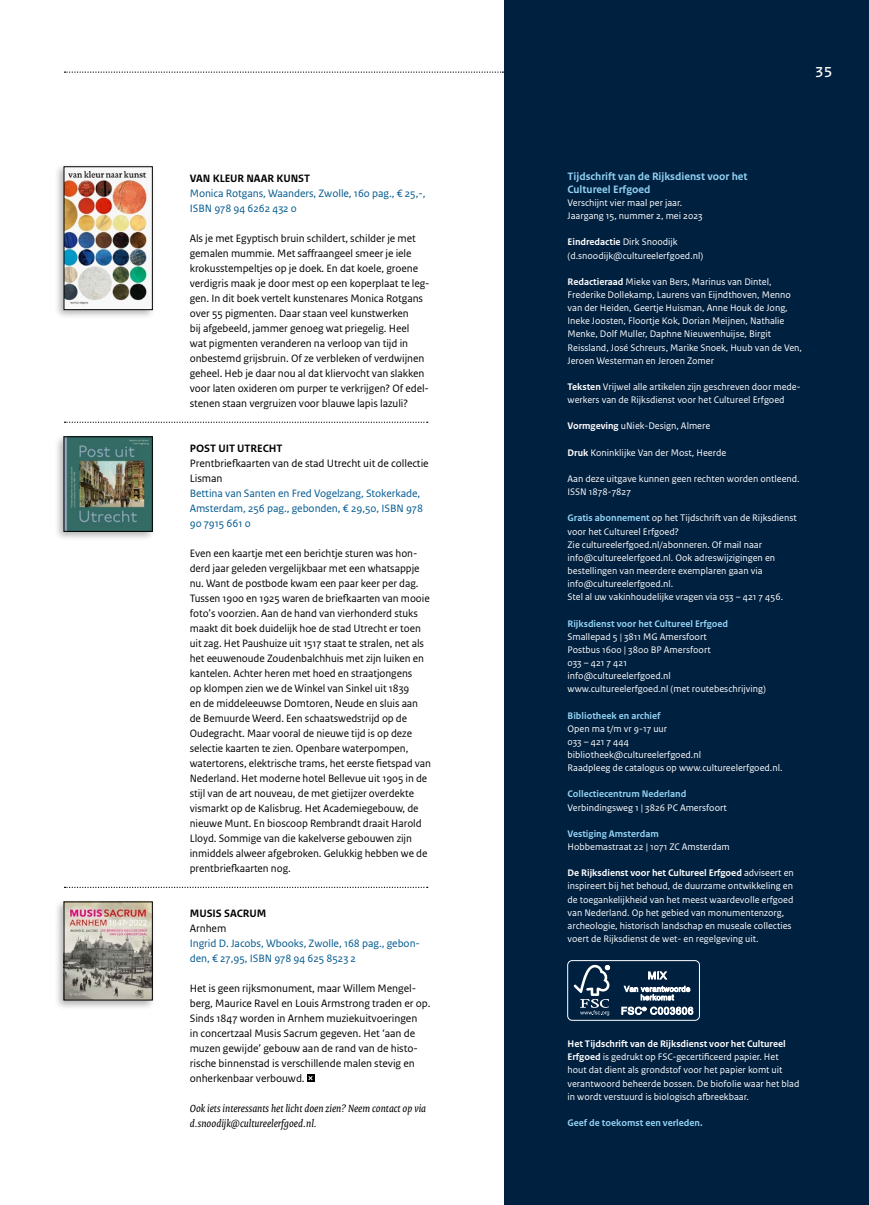
<style>
.page{position:relative;width:869px;height:1205px;background:#fff}
.page>*{position:absolute;margin:0;border:0;box-sizing:border-box;transform-origin:0 0}
.t1{font:20px "Rijksoverheid Sans Text";color:#fff}
._06_RO_broodtekst_sa{font:11.25px/15px "Rijksoverheid Sans Text";letter-spacing:-.005em;color:#000}
._15_Publicatie_extra{font:11.25px/15px "Rijksoverheid Sans Text";letter-spacing:-.005em;color:#00588e}
._13_RO_afsluiting{font:italic 11.25px/15px "Rijksoverheid Serif";letter-spacing:.01em;color:#000}
._06_RO_broodtekst_se{font:700 11.25px "Rijksoverheid Sans Text";color:#92d2f4}
._15_publicatie_titel{font:700 11.25px "Rijksoverheid Sans Text";color:#000}
._06_RO_broodtekst_se-2{font:10px/13.1px "Rijksoverheid Sans Text";color:#fff}
._06_RO_broodtekst_se-3{font:700 10px "Rijksoverheid Sans Text";color:#92d2f4}
._06_RO_broodtekst_se-4{font:700 10px "Rijksoverheid Sans Text";color:#fff}
.s1{font-weight:400}
.s2{font-weight:700}
.s3{font-weight:700;color:#92d2f4}
</style>
<div class="page">
<div style="left:504px;top:0;width:364px;height:1205px;background:#00203f"></div>
<svg style="left:64px;top:71px;width:439px;height:2px"></svg>
<div style="left:567px;top:960px;width:132px;height:61px;border:1px solid #fff;border-radius:4px"></div>
<svg style="left:573px;top:965px;width:36px;height:50px"></svg>
<svg style="left:648px;top:971px;width:18px;height:9px"></svg>
<svg style="left:623px;top:986px;width:67px;height:14px"></svg>
<svg style="left:621px;top:1006px;width:72px;height:9px"></svg>
<svg style="left:64px;top:422px;width:363px;height:1px"></svg>
<svg style="left:64px;top:887px;width:363px;height:1px"></svg>
<div style="left:53px;top:163px;width:103px;height:157px;background:#000;opacity:.3"></div>
<img style="left:66px;top:169px;width:84px;height:139px">
<div style="left:53px;top:433px;width:103px;height:109px;background:#000;opacity:.3"></div>
<img style="left:66px;top:439px;width:84px;height:90px">
<div style="left:53px;top:898px;width:103px;height:112px;background:#000;opacity:.3"></div>
<img style="left:66px;top:904px;width:84px;height:94px">
<div style="left:307px;top:1074px;width:7px;height:8px;background:#000"></div>
<svg style="left:308px;top:1076px;width:5px;height:5px"></svg>
<p class="_15_publicatie_titel" style="left:190px;top:172px;width:122px">VAN KLEUR NAAR KUNST</p>
<p class="_15_Publicatie_extra" style="left:190px;top:186px;width:237px">Monica Rotgans, Waanders, Zwolle, 160 pag., € 25,-,<br>ISBN 978 94 6262 432 0</p>
<p class="_06_RO_broodtekst_sa" style="left:190px;top:231px;width:241px">Als je met Egyptisch bruin schildert, schilder je met gemalen mummie. Met saffraangeel smeer je iele krokusstempeltjes op je doek. En dat koele, groene verdigris maak je door mest op een koperplaat te leg&shy;gen. In dit boek vertelt kunstenares Monica Rotgans over 55 pigmenten. Daar staan veel kunstwerken<br>bij afgebeeld, jammer genoeg wat priegelig. Heel<br>wat pigmenten veranderen na verloop van tijd in onbestemd grijsbruin. Of ze verbleken of verdwijnen geheel. Heb je daar nou al dat kliervocht van slakken voor laten oxideren om purper te verkrijgen? Of edel&shy;stenen staan vergruizen voor blauwe lapis lazuli?</p>
<p class="_15_publicatie_titel" style="left:190px;top:442px;width:94px">POST UIT UTRECHT</p>
<p class="_06_RO_broodtekst_sa" style="left:190px;top:456px;width:240px">Prentbriefkaarten van de stad Utrecht uit de collectie<br>Lisman</p>
<p class="_15_Publicatie_extra" style="left:190px;top:486px;width:235px">Bettina van Santen en Fred Vogelzang, Stokerkade,<br>Amsterdam, 256 pag., gebonden, € 29,50, ISBN 978<br>90 7915 661 0</p>
<p class="_06_RO_broodtekst_sa" style="left:190px;top:546px;width:242px">Even een kaartje met een berichtje sturen was hon&shy;derd jaar geleden vergelijkbaar met een whatsappje nu. Want de postbode kwam een paar keer per dag.<br>Tussen 1900 en 1925 waren de briefkaarten van mooie foto’s voorzien. Aan de hand van vierhonderd stuks maakt dit boek duidelijk hoe de stad Utrecht er toen uit zag. Het Paushuize uit 1517 staat te stralen, net als het eeuwenoude Zoudenbalchhuis met zijn luiken en kantelen. Achter heren met hoed en straatjongens<br>op klompen zien we de Winkel van Sinkel uit 1839<br>en de middeleeuwse Domtoren, Neude en sluis aan de Bemuurde Weerd. Een schaatswedstrijd op de Oudegracht. Maar vooral de nieuwe tijd is op deze selectie kaarten te zien. Openbare waterpompen, watertorens, elektrische trams, het eerste fietspad van Nederland. Het moderne hotel Bellevue uit 1905 in de stijl van de art nouveau, de met gietijzer overdekte vismarkt op de Kalisbrug. Het Academiegebouw, de nieuwe Munt. En bioscoop Rembrandt draait Harold Lloyd. Sommige van die kakelverse gebouwen zijn inmiddels alweer afgebroken. Gelukkig hebben we de prentbriefkaarten nog.</p>
<p class="_15_publicatie_titel" style="left:190px;top:907px;width:78px">MUSIS SACRUM</p>
<p class="_06_RO_broodtekst_sa" style="left:190px;top:921px;width:38px">Arnhem</p>
<p class="_15_Publicatie_extra" style="left:190px;top:936px;width:232px">Ingrid D. Jacobs, Wbooks, Zwolle, 168 pag., gebon&shy;den, € 27,95, ISBN 978 94 625 8523 2</p>
<p class="_06_RO_broodtekst_sa" style="left:190px;top:981px;width:242px">Het is geen rijksmonument, maar Willem Mengel&shy;berg, Maurice Ravel en Louis Armstrong traden er op.<br>Sinds 1847 worden in Arnhem muziekuitvoeringen<br>in concertzaal Musis Sacrum gegeven. Het ‘aan de muzen gewijde’ gebouw aan de rand van de histo&shy;rische binnenstad is verschillende malen stevig en onherkenbaar verbouwd.</p>
<p class="_13_RO_afsluiting" style="left:190px;top:1100px;width:238px">Ook iets interessants het licht doen zien? Neem contact op via d.snoodijk@cultureelerfgoed.nl.</p>
<h1 class="t1" style="left:814px;top:59px;width:19px">35</h1>
<p class="_06_RO_broodtekst_se" style="left:567px;top:170px;width:181px">Tijdschrift van de Rijksdienst voor het</p>
<p class="_06_RO_broodtekst_se" style="left:567px;top:183px;width:84px">Cultureel Erfgoed</p>
<p class="_06_RO_broodtekst_se-2" style="left:567px;top:196px;width:116px">Verschijnt vier maal per jaar.</p>
<p class="_06_RO_broodtekst_se-2" style="left:567px;top:209px;width:137px">Jaargang 15, nummer 2, mei 2023</p>
<p class="_06_RO_broodtekst_se-4" style="left:567px;top:236px;width:112px">Eindredactie <span class="s1">Dirk Snoodijk</span></p>
<p class="_06_RO_broodtekst_se-2" style="left:567px;top:249px;width:137px">(d.snoodijk@cultureelerfgoed.nl)</p>
<p class="_06_RO_broodtekst_se-2" style="left:567px;top:275px;width:236px"><span class="s2">Redactieraad</span> Mieke van Bers, Marinus van Dintel, Frederike Dollekamp, Laurens van Eijndthoven, Menno van der Heiden, Geertje Huisman, Anne Houk de Jong, Ineke Joosten, Floortje Kok, Dorian Meijnen, Nathalie Menke, Dolf Muller, Daphne Nieuwenhuijse, Birgit Reissland, José Schreurs, Marike Snoek, Huub van de Ven, Jeroen Westerman en Jeroen Zomer</p>
<p class="_06_RO_broodtekst_se-2" style="left:567px;top:380px;width:234px"><span class="s2">Teksten</span> Vrijwel alle artikelen zijn geschreven door mede&shy;werkers van de Rijksdienst voor het Cultureel Erfgoed</p>
<p class="_06_RO_broodtekst_se-2" style="left:567px;top:420px;width:144px"><span class="s2">Vormgeving</span> uNiek-Design, Almere</p>
<p class="_06_RO_broodtekst_se-2" style="left:567px;top:446px;width:160px"><span class="s2">Druk</span> Koninklijke Van der Most, Heerde</p>
<p class="_06_RO_broodtekst_se-2" style="left:567px;top:472px;width:233px">Aan deze uitgave kunnen geen rechten worden ontleend.</p>
<p class="_06_RO_broodtekst_se-2" style="left:567px;top:485px;width:65px">ISSN 1878-7827</p>
<p class="_06_RO_broodtekst_se-2" style="left:567px;top:512px;width:231px"><span class="s3">Gratis abonnement</span> op het Tijdschrift van de Rijksdienst voor het Cultureel Erfgoed?</p>
<p class="_06_RO_broodtekst_se-2" style="left:567px;top:538px;width:209px">Zie cultureelerfgoed.nl/abonneren. Of mail naar info@cultureelerfgoed.nl. Ook adreswijzigingen en bestellingen van meerdere exemplaren gaan via info@cultureelerfgoed.nl.</p>
<p class="_06_RO_broodtekst_se-2" style="left:567px;top:590px;width:217px">Stel al uw vakinhoudelijke vragen via 033 – 421 7 456.</p>
<p class="_06_RO_broodtekst_se-3" style="left:567px;top:617px;width:162px">Rijksdienst voor het Cultureel Erfgoed</p>
<p class="_06_RO_broodtekst_se-2" style="left:567px;top:630px;width:141px">Smallepad 5 | 3811 MG Amersfoort</p>
<p class="_06_RO_broodtekst_se-2" style="left:567px;top:643px;width:145px">Postbus 1600 | 3800 BP Amersfoort</p>
<p class="_06_RO_broodtekst_se-2" style="left:567px;top:656px;width:61px">033 – 421 7 421</p>
<p class="_06_RO_broodtekst_se-2" style="left:567px;top:669px;width:105px">info@cultureelerfgoed.nl</p>
<p class="_06_RO_broodtekst_se-2" style="left:567px;top:682px;width:200px">www.cultureelerfgoed.nl (met routebeschrijving)</p>
<p class="_06_RO_broodtekst_se-3" style="left:567px;top:709px;width:94px">Bibliotheek en archief</p>
<p class="_06_RO_broodtekst_se-2" style="left:567px;top:722px;width:101px">Open ma t/m vr 9-17 uur</p>
<p class="_06_RO_broodtekst_se-2" style="left:567px;top:735px;width:63px">033 – 421 7 444</p>
<p class="_06_RO_broodtekst_se-2" style="left:567px;top:748px;width:135px">bibliotheek@cultureelerfgoed.nl</p>
<p class="_06_RO_broodtekst_se-2" style="left:567px;top:761px;width:216px">Raadpleeg de catalogus op www.cultureelerfgoed.nl.</p>
<p class="_06_RO_broodtekst_se-3" style="left:567px;top:788px;width:120px">Collectiecentrum Nederland</p>
<p class="_06_RO_broodtekst_se-2" style="left:567px;top:801px;width:161px">Verbindingsweg 1 | 3826 PC Amersfoort</p>
<p class="_06_RO_broodtekst_se-3" style="left:567px;top:828px;width:93px">Vestiging Amsterdam</p>
<p class="_06_RO_broodtekst_se-2" style="left:567px;top:840px;width:164px">Hobbemastraat 22 | 1071 ZC Amsterdam</p>
<p class="_06_RO_broodtekst_se-2" style="left:567px;top:866px;width:228px"><span class="s2">De Rijksdienst voor het Cultureel Erfgoed</span> adviseert en inspireert bij het behoud, de duurzame ontwikkeling en de toegankelijkheid van het meest waardevolle erfgoed van Nederland. Op het gebied van monumentenzorg, archeologie, historisch landschap en museale collecties voert de Rijksdienst de wet- en regelgeving uit.</p>
<p class="_06_RO_broodtekst_se-2" style="left:567px;top:1037px;width:233px"><span class="s2">Het Tijdschrift van de Rijksdienst voor het Cultureel Erfgoed</span> is gedrukt op FSC-gecertificeerd papier. Het hout dat dient als grondstof voor het papier komt uit verantwoord beheerde bossen. De biofolie waar het blad in wordt verstuurd is biologisch afbreekbaar.</p>
<p class="_06_RO_broodtekst_se-3" style="left:567px;top:1117px;width:137px">Geef de toekomst een verleden.</p>
</div>
